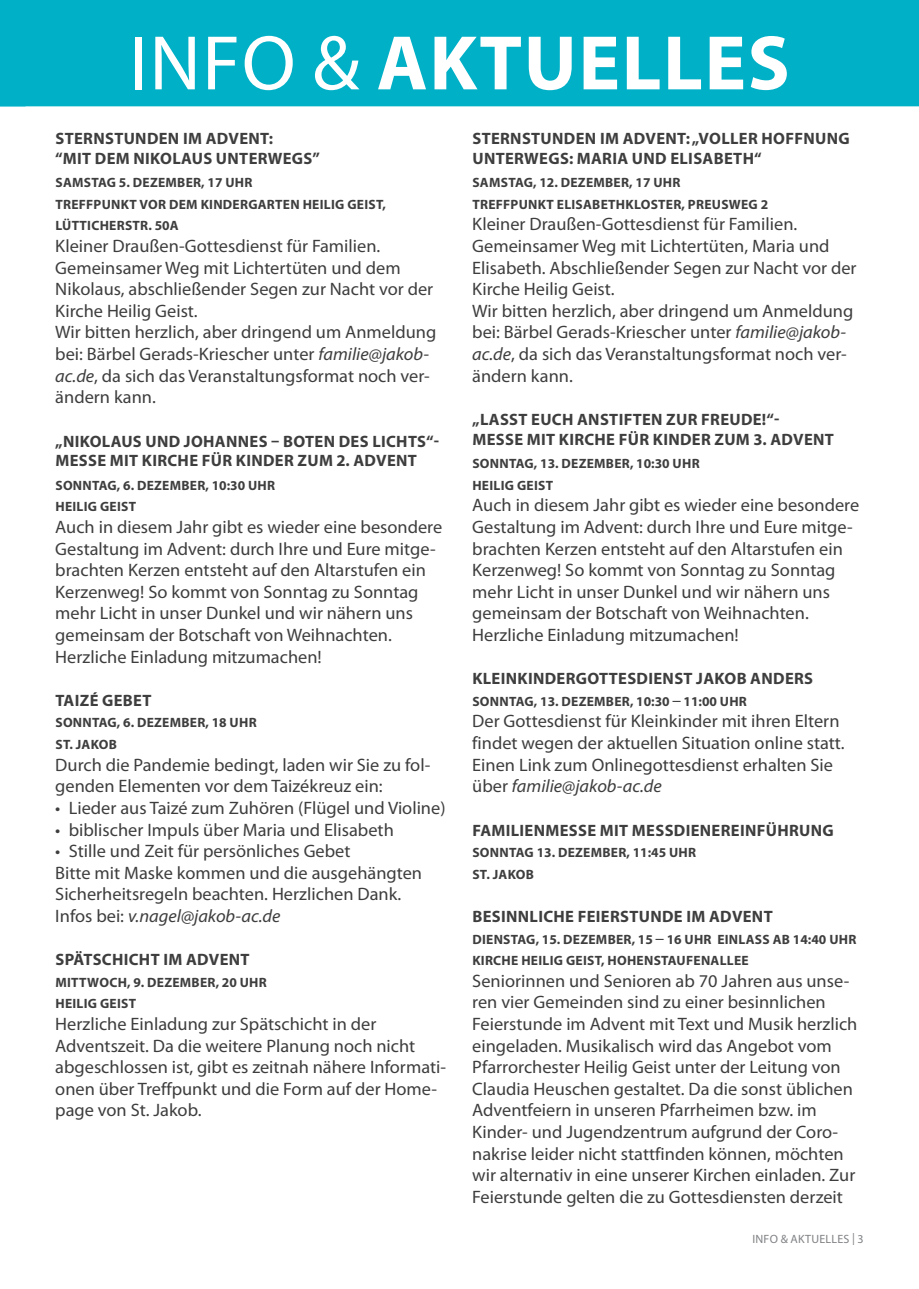
<style>
.page{position:relative;width:919px;height:1289px;background:#fff}
.page>*{position:absolute;margin:0;border:0;box-sizing:border-box;transform-origin:0 0}
.t1{font:700 78px "Myriad Pro";letter-spacing:.02em;color:#fff}
.Fließtext{font:18px/21.6px "Myriad Pro";color:#3e3e3f}
.Fließtext-2{font:italic 18px "Myriad Pro";color:#3e3e3f}
.Artikel_-_Thema{font:700 16.5px/19.8px "Myriad Pro";letter-spacing:.02em;color:#3e3e3f}
.Artikel_-_Datum_u_Or{font:700 13.5px/21.6px "Myriad Pro";letter-spacing:.02em;color:#3e3e3f}
.t2{font:12px "Myriad Pro";letter-spacing:.02em;color:#808285}
.s1{font-weight:400}
.s2{font-style:italic}
.s3{font-style:normal}
.s4{font-weight:400;font-size:18px}
</style>
<div class="page">
<div style="left:0;top:0;width:918px;height:106px;background:#00b0c7"></div>
<h1 class="t1" style="left:129px;top:12px;width:662px"><span class="s1">INFO &amp;</span> AKTUELLES</h1>
<p class="Artikel_-_Thema" style="left:55px;top:128px;width:266px">STERNSTUNDEN IM ADVENT:<br>“MIT DEM NIKOLAUS UNTERWEGS”</p>
<p class="Artikel_-_Datum_u_Or" style="left:55px;top:171px;width:198px">SAMSTAG 5. DEZEMBER, 17 UHR</p>
<p class="Artikel_-_Datum_u_Or" style="left:55px;top:193px;width:332px">TREFFPUNKT VOR DEM KINDERGARTEN HEILIG GEIST,<br>LÜTTICHERSTR. 50A</p>
<p class="Fließtext" style="left:55px;top:235px;width:379px">Kleiner Draußen-Gottesdienst für Familien.<br>Gemeinsamer Weg mit Lichtertüten und dem Nikolaus, abschließender Segen zur Nacht vor der Kirche Heilig Geist.</p>
<p class="Fließtext" style="left:55px;top:321px;width:382px">Wir bitten herzlich, aber dringend um Anmeldung bei: Bärbel Gerads-Kriescher unter <span class="s2">familie@jakob&shy;ac.de</span>, da sich das Veranstaltungsformat noch ver&shy;ändern kann.</p>
<p class="Artikel_-_Thema" style="left:55px;top:430px;width:385px">„NIKOLAUS UND JOHANNES – BOTEN DES LICHTS“-<br>MESSE MIT KIRCHE FÜR KINDER ZUM 2. ADVENT</p>
<p class="Artikel_-_Datum_u_Or" style="left:55px;top:474px;width:221px">SONNTAG, 6. DEZEMBER, 10:30 UHR</p>
<p class="Artikel_-_Datum_u_Or" style="left:55px;top:495px;width:82px">HEILIG GEIST</p>
<p class="Fließtext" style="left:55px;top:516px;width:388px">Auch in diesem Jahr gibt es wieder eine besondere Gestaltung im Advent: durch Ihre und Eure mitge&shy;brachten Kerzen entsteht auf den Altarstufen ein Kerzenweg! So kommt von Sonntag zu Sonntag mehr Licht in unser Dunkel und wir nähern uns gemeinsam der Botschaft von Weihnachten.</p>
<p class="Fließtext" style="left:55px;top:645px;width:268px">Herzliche Einladung mitzumachen!</p>
<p class="Artikel_-_Thema" style="left:55px;top:690px;width:97px">TAIZÉ GEBET</p>
<p class="Artikel_-_Datum_u_Or" style="left:55px;top:711px;width:203px">SONNTAG, 6. DEZEMBER, 18 UHR</p>
<p class="Artikel_-_Datum_u_Or" style="left:55px;top:733px;width:63px">ST. JAKOB</p>
<p class="Fließtext" style="left:55px;top:753px;width:376px">Durch die Pandemie bedingt, laden wir Sie zu fol&shy;genden Elementen vor dem Taizékreuz ein:</p>
<p class="Fließtext" style="left:55px;top:796px;width:392px">• Lieder aus Taizé zum Zuhören (Flügel und Violine)</p>
<p class="Fließtext" style="left:55px;top:818px;width:340px">• biblischer Impuls über Maria und Elisabeth</p>
<p class="Fließtext" style="left:55px;top:840px;width:297px">• Stille und Zeit für persönliches Gebet</p>
<p class="Fließtext" style="left:55px;top:861px;width:368px">Bitte mit Maske kommen und die ausgehängten<br>Sicherheitsregeln beachten. Herzlichen Dank.</p>
<p class="Fließtext-2" style="left:55px;top:904px;width:227px"><span class="s3">Infos bei:</span> v.nagel@jakob-ac.de</p>
<p class="Artikel_-_Thema" style="left:55px;top:949px;width:196px">SPÄTSCHICHT IM ADVENT</p>
<p class="Artikel_-_Datum_u_Or" style="left:55px;top:971px;width:213px">MITTWOCH, 9. DEZEMBER, 20 UHR</p>
<p class="Artikel_-_Datum_u_Or" style="left:55px;top:992px;width:82px">HEILIG GEIST</p>
<p class="Fließtext" style="left:55px;top:1012px;width:392px">Herzliche Einladung zur Spätschicht in der Adventszeit. Da die weitere Planung noch nicht abgeschlossen ist, gibt es zeitnah nähere Informati&shy;onen über Treffpunkt und die Form auf der Home&shy;page von St. Jakob.</p>
<p class="Artikel_-_Thema" style="left:472px;top:128px;width:379px">STERNSTUNDEN IM ADVENT: „VOLLER HOFFNUNG<br>UNTERWEGS: MARIA UND ELISABETH“</p>
<p class="Artikel_-_Datum_u_Or" style="left:472px;top:171px;width:209px">SAMSTAG, 12. DEZEMBER, 17 UHR</p>
<p class="Artikel_-_Datum_u_Or" style="left:472px;top:193px;width:297px">TREFFPUNKT ELISABETHKLOSTER, PREUSWEG 2</p>
<p class="Fließtext" style="left:472px;top:213px;width:386px">Kleiner Draußen-Gottesdienst für Familien.<br>Gemeinsamer Weg mit Lichtertüten, Maria und Elisabeth. Abschließender Segen zur Nacht vor der Kirche Heilig Geist.</p>
<p class="Fließtext" style="left:472px;top:300px;width:382px">Wir bitten herzlich, aber dringend um Anmeldung bei: Bärbel Gerads-Kriescher unter <span class="s2">familie@jakob&shy;ac.de</span>, da sich das Veranstaltungsformat noch ver&shy;ändern kann.</p>
<p class="Artikel_-_Thema" style="left:472px;top:409px;width:363px">„LASST EUCH ANSTIFTEN ZUR FREUDE!“-<br>MESSE MIT KIRCHE FÜR KINDER ZUM 3. ADVENT</p>
<p class="Artikel_-_Datum_u_Or" style="left:472px;top:452px;width:229px">SONNTAG, 13. DEZEMBER, 10:30 UHR</p>
<p class="Artikel_-_Datum_u_Or" style="left:472px;top:474px;width:82px">HEILIG GEIST</p>
<p class="Fließtext" style="left:472px;top:494px;width:388px">Auch in diesem Jahr gibt es wieder eine besondere Gestaltung im Advent: durch Ihre und Eure mitge&shy;brachten Kerzen entsteht auf den Altarstufen ein Kerzenweg! So kommt von Sonntag zu Sonntag mehr Licht in unser Dunkel und wir nähern uns gemeinsam der Botschaft von Weihnachten.</p>
<p class="Fließtext" style="left:472px;top:624px;width:268px">Herzliche Einladung mitzumachen!</p>
<p class="Artikel_-_Thema" style="left:472px;top:668px;width:342px">KLEINKINDERGOTTESDIENST JAKOB ANDERS</p>
<p class="Artikel_-_Datum_u_Or" style="left:472px;top:690px;width:276px">SONNTAG, 13. DEZEMBER, 10:30 <span class="s4">–</span> 11:00 UHR</p>
<p class="Fließtext" style="left:472px;top:710px;width:374px">Der Gottesdienst für Kleinkinder mit ihren Eltern findet wegen der aktuellen Situation online statt.<br>Einen Link zum Onlinegottesdienst erhalten Sie über <span class="s2">familie@jakob-ac.de</span></p>
<p class="Artikel_-_Thema" style="left:472px;top:819px;width:363px">FAMILIENMESSE MIT MESSDIENEREINFÜHRUNG</p>
<p class="Artikel_-_Datum_u_Or" style="left:472px;top:841px;width:225px">SONNTAG 13. DEZEMBER, 11:45 UHR</p>
<p class="Artikel_-_Datum_u_Or" style="left:472px;top:863px;width:63px">ST. JAKOB</p>
<p class="Artikel_-_Thema" style="left:472px;top:906px;width:302px">BESINNLICHE FEIERSTUNDE IM ADVENT</p>
<p class="Artikel_-_Datum_u_Or" style="left:472px;top:927px;width:385px">DIENSTAG, 15. DEZEMBER, 15 <span class="s4">–</span> 16 UHR EINLASS AB 14:40 UHR</p>
<p class="Artikel_-_Datum_u_Or" style="left:472px;top:949px;width:278px">KIRCHE HEILIG GEIST, HOHENSTAUFENALLEE</p>
<p class="Fließtext" style="left:472px;top:969px;width:386px">Seniorinnen und Senioren ab 70 Jahren aus unse&shy;ren vier Gemeinden sind zu einer besinnlichen Feierstunde im Advent mit Text und Musik herzlich eingeladen. Musikalisch wird das Angebot vom Pfarrorchester Heilig Geist unter der Leitung von Claudia Heuschen gestaltet. Da die sonst üblichen Adventfeiern in unseren Pfarrheimen bzw. im Kinder- und Jugendzentrum aufgrund der Coro&shy;nakrise leider nicht stattfinden können, möchten wir alternativ in eine unserer Kirchen einladen. Zur Feierstunde gelten die zu Gottesdiensten derzeit</p>
<p class="t2" style="left:752px;top:1231px;width:113px">INFO &amp; AKTUELLES | 3</p>
</div>
